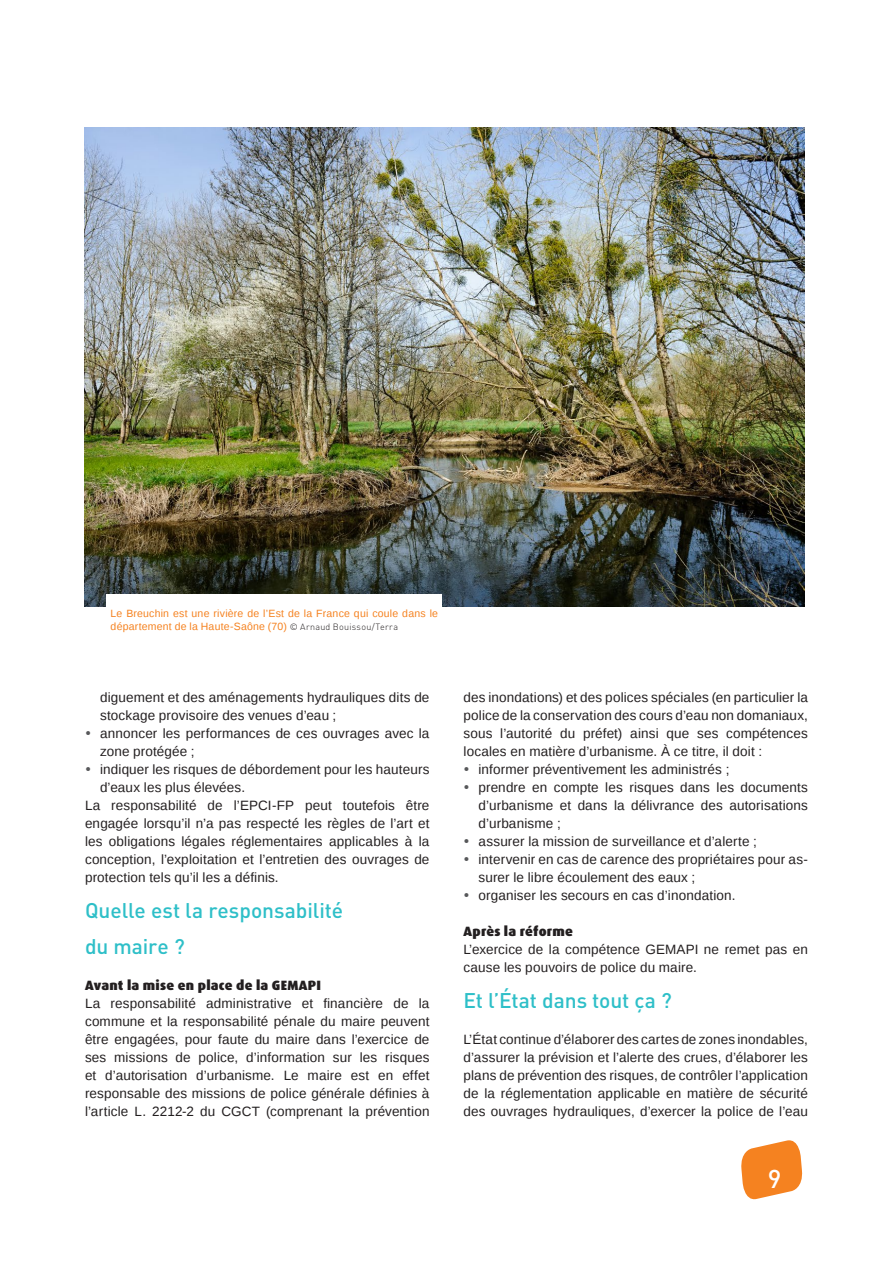
<style>
.page{position:relative;width:893px;height:1263px;background:#fff}
.page>*{position:absolute;margin:0;border:0;box-sizing:border-box;transform-origin:0 0}
.t1{font:500 25.5px "DIN";color:#fff}
.TITRE_2{font:500 21px "DIN";letter-spacing:-.005em;color:#2ebfc8}
.TEXTE_COURANT{font:13.5px/18px "Liberation Sans";letter-spacing:.01em;color:#231f20}
.TEXTE_COURANT-2{font:900 13.5px "Dax OT";letter-spacing:.015em;color:#231f20}
.TEXTE_COURANT-3{font:10.5px/12.6px "Liberation Sans";letter-spacing:.02em;color:#f58220}
.s1{font-family:"DIN";font-weight:300;font-size:9px;color:#231f20}
.s2{color:#57585a}
</style>
<div class="page">
<svg style="left:741px;top:1140px;width:61px;height:60px"></svg>
<img style="left:85px;top:128px;width:720px;height:478px">
<div style="left:106px;top:594px;width:336px;height:51px;background:#fff"></div>
<p class="TEXTE_COURANT-3" style="left:111px;top:608px;width:329px">Le Breuchin est une rivière de l’Est de la France qui coule dans le département de la Haute-Saône (70) <span class="s1">© Arnaud Bouissou/Terra</span></p>
<p class="TEXTE_COURANT" style="left:100px;top:689px;width:331px">diguement et des aménagements hydrauliques dits de stockage provisoire des venues d’eau ;</p>
<p class="TEXTE_COURANT" style="left:100px;top:725px;width:331px;text-indent:-15px"><span class="s2">•</span> annoncer les performances de ces ouvrages avec la zone protégée ;</p>
<p class="TEXTE_COURANT" style="left:100px;top:761px;width:331px;text-indent:-15px"><span class="s2">•</span> indiquer les risques de débordement pour les hauteurs d’eaux les plus élevées.</p>
<p class="TEXTE_COURANT" style="left:85px;top:797px;width:346px;text-align:justify">La responsabilité de l’EPCI-FP peut toutefois être engagée lorsqu’il n’a pas respecté les règles de l’art et les obligations légales réglementaires applicables à la conception, l’exploitation et l’entretien des ouvrages de protection tels qu’il les a définis.</p>
<p class="TITRE_2" style="left:85px;top:897px;width:260px">Quelle est la responsabilité</p>
<p class="TITRE_2" style="left:85px;top:933px;width:101px">du maire ?</p>
<p class="TEXTE_COURANT-2" style="left:85px;top:977px;width:237px">Avant la mise en place de la GEMAPI</p>
<p class="TEXTE_COURANT" style="left:85px;top:995px;width:346px;text-align:justify">La responsabilité administrative et financière de la commune et la responsabilité pénale du maire peuvent être engagées, pour faute du maire dans l’exercice de ses missions de police, d’information sur les risques et d’autorisation d’urbanisme. Le maire est en effet responsable des missions de police générale définies à l’article L. 2212-2 du CGCT (comprenant la prévention</p>
<p class="TEXTE_COURANT" style="left:463px;top:689px;width:346px;text-align:justify">des inondations) et des polices spéciales (en particulier la police de la conservation des cours d’eau non domaniaux, sous l’autorité du préfet) ainsi que ses compétences locales en matière d’urbanisme. À ce titre, il doit :</p>
<p class="TEXTE_COURANT" style="left:463px;top:761px;width:267px"><span class="s2">•</span> informer préventivement les administrés ;</p>
<p class="TEXTE_COURANT" style="left:478px;top:779px;width:331px;text-align:justify;text-indent:-15px"><span class="s2">•</span> prendre en compte les risques dans les documents d’urbanisme et dans la délivrance des autorisations d’urbanisme ;</p>
<p class="TEXTE_COURANT" style="left:463px;top:833px;width:295px"><span class="s2">•</span> assurer la mission de surveillance et d’alerte ;</p>
<p class="TEXTE_COURANT" style="left:478px;top:851px;width:331px;text-indent:-15px"><span class="s2">•</span> intervenir en cas de carence des propriétaires pour as&shy;surer le libre écoulement des eaux ;</p>
<p class="TEXTE_COURANT" style="left:463px;top:887px;width:273px"><span class="s2">•</span> organiser les secours en cas d’inondation.</p>
<p class="TEXTE_COURANT-2" style="left:463px;top:923px;width:111px">Après la réforme</p>
<p class="TEXTE_COURANT" style="left:463px;top:941px;width:346px">L’exercice de la compétence GEMAPI ne remet pas en cause les pouvoirs de police du maire.</p>
<p class="TITRE_2" style="left:463px;top:987px;width:210px">Et l’État dans tout ça ?</p>
<p class="TEXTE_COURANT" style="left:463px;top:1031px;width:346px;text-align:justify">L’État continue d’élaborer des cartes de zones inondables, d’assurer la prévision et l’alerte des crues, d’élaborer les plans de prévention des risques, de contrôler l’application de la réglementation applicable en matière de sécurité des ouvrages hydrauliques, d’exercer la police de l’eau</p>
<h1 class="t1" style="left:768px;top:1163px;width:15px">9</h1>
</div>
